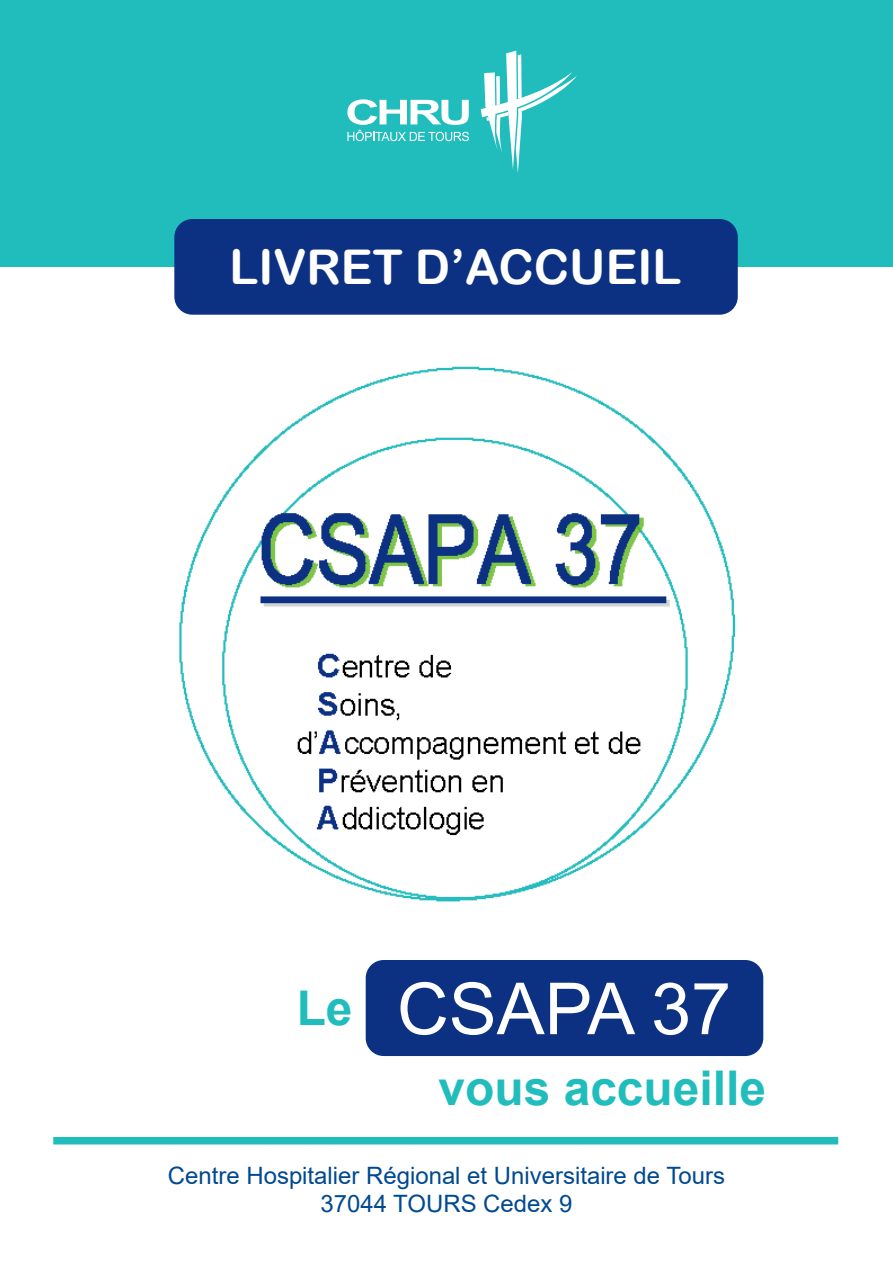
<style>
.page{position:relative;width:893px;height:1263px;background:#fff}
.page>*{position:absolute;margin:0;border:0;box-sizing:border-box;transform-origin:0 0}
.t1{font:71.85px "Arial";color:#fff}
.t2{font:700 47.85px "Arial";color:#21bdbd}
.t3{font:47.85px "Arial Rounded MT Bold";color:#fff}
.t4{font:24px "Arial";color:#014990}
</style>
<div class="page">
<div style="left:0;top:0;width:893px;height:267px;background:#21bdbd"></div>
<img style="left:179px;top:366px;width:557px;height:536px">
<div style="left:366px;top:960px;width:397px;height:96px;background:#0d3182;border-radius:18px"></div>
<svg style="left:481px;top:51px;width:96px;height:122px"></svg>
<svg style="left:347px;top:99px;width:122px;height:42px"></svg>
<div style="left:53px;top:1137px;width:785px;height:7px;background:#21bdbd"></div>
<div style="left:174px;top:219px;width:564px;height:96px;background:#0d3182;border-radius:18px"></div>
<p class="t3" style="left:230px;top:239px;width:453px">LIVRET D’ACCUEIL</p>
<p class="t2" style="left:297px;top:974px;width:57px">Le</p>
<p class="t1" style="left:397px;top:959px;width:335px">CSAPA 37</p>
<p class="t2" style="left:439px;top:1055px;width:329px">vous accueille</p>
<p class="t4" style="left:168px;top:1159px;width:559px">Centre Hospitalier Régional et Universitaire de Tours</p>
<p class="t4" style="left:320px;top:1187px;width:253px">37044 TOURS Cedex 9</p>
</div>
